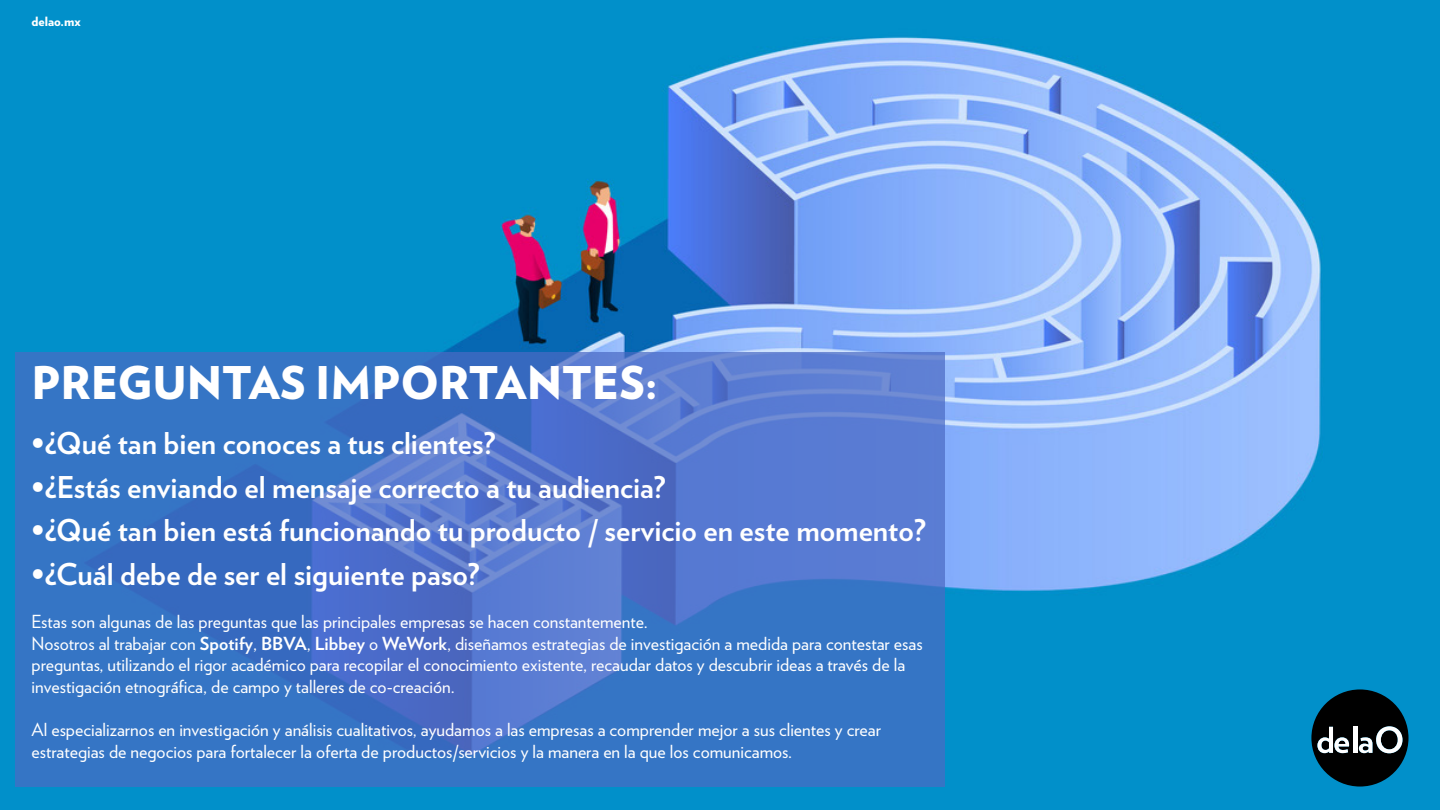
<style>
.page{position:relative;width:1440px;height:810px;background:#fff}
.page>*{position:absolute;margin:0;border:0;box-sizing:border-box;transform-origin:0 0}
.t1{font:900 45px "Verlag";color:#fff}
.t2{font:700 30px "Verlag";color:#fff}
.t3{font:18px/21.6px "Verlag";color:#fff}
.t4{font:900 12.75px "Verlag";color:#fff}
.s1{font-weight:700}
</style>
<div class="page">
<img style="left:0;top:0;width:1440px;height:810px">
<svg style="left:15px;top:352px;width:930px;height:435px;background:#4375c8"></svg>
<svg style="left:1311px;top:689px;width:97px;height:98px;background:#183946"></svg>
<p class="t4" style="left:32px;top:11px;width:51px">delao.mx</p>
<h1 class="t1" style="left:32px;top:346px;width:628px">PREGUNTAS IMPORTANTES:</h1>
<h2 class="t2" style="left:32px;top:420px;width:466px">•¿Qué tan bien conoces a tus clientes?</h2>
<h2 class="t2" style="left:32px;top:464px;width:636px">•¿Estás enviando el mensaje correcto a tu audiencia?</h2>
<h2 class="t2" style="left:32px;top:507px;width:896px">•¿Qué tan bien está funcionando tu producto / servicio en este momento?</h2>
<h2 class="t2" style="left:32px;top:551px;width:450px">•¿Cuál debe de ser el siguiente paso?</h2>
<p class="t3" style="left:32px;top:610px;width:893px">Estas son algunas de las preguntas que las principales empresas se hacen constantemente.<br>Nosotros al trabajar con <span class="s1">Spotify</span>, <span class="s1">BBVA</span>, <span class="s1">Libbey</span> o <span class="s1">WeWork</span>, diseñamos estrategias de investigación a medida para contestar esas preguntas, utilizando el rigor académico para recopilar el conocimiento existente, recaudar datos y descubrir ideas a través de la investigación etnográfica, de campo y talleres de co-creación.</p>
<p class="t3" style="left:32px;top:718px;width:851px">Al especializarnos en investigación y análisis cualitativos, ayudamos a las empresas a comprender mejor a sus clientes y crear estrategias de negocios para fortalecer la oferta de productos/servicios y la manera en la que los comunicamos.</p>
</div>
